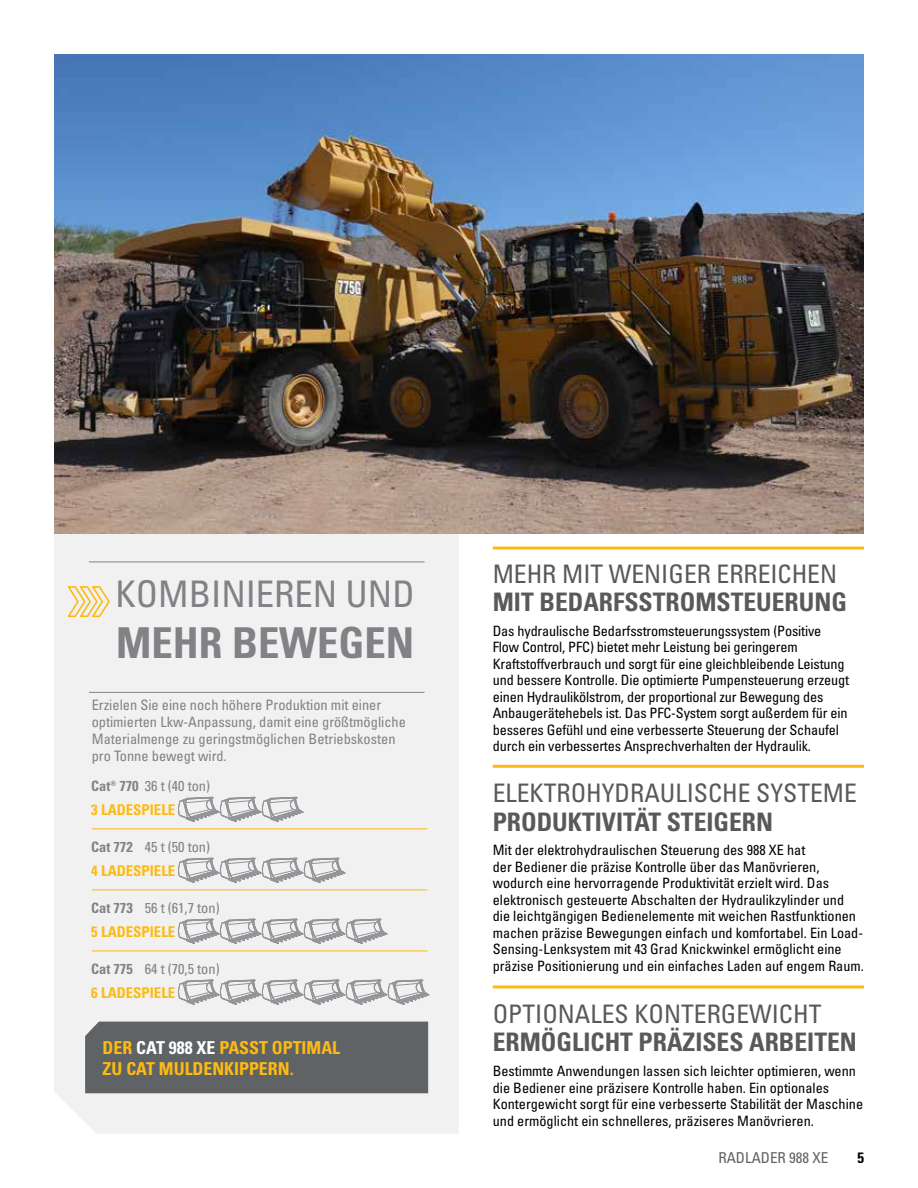
<style>
.page{position:relative;width:918px;height:1188px;background:#fff}
.page>*{position:absolute;margin:0;border:0;box-sizing:border-box;transform-origin:0 0}
.t1{font:42.6px "Univers LTCYR 67 Bold Cond";color:#808285}
.t2{font:condensed 36.6px "Univers LTCYR 57";color:#808285}
.t3{font:condensed 25.5px "Univers LTCYR 57";color:#58595b}
.t4{font:25.5px "Univers LTCYR 67 Bold Cond";color:#58595b}
.t5{font:17.85px/21.5px "Univers LTCYR 67 Bold Cond";color:#fdba12}
.t6{font:condensed 15px "Univers LTCYR 57";color:#5e6263}
.t7{font:15px "Univers LTCYR 67 Bold Cond";color:#000}
.t8{font:14.85px "Univers LTCYR 67 Bold Cond";color:#fdba12}
.t9{font:condensed 14.4px/17.2px "Univers LTCYR 57";color:#808285}
.t10{font:condensed 14.25px/16.5px "Univers LTCYR 57";color:#000}
.s1{font-family:"Univers LTCYR 67 Bold Cond";font-stretch:normal}
.s2{color:#fff}
</style>
<div class="page">
<div style="left:54px;top:534px;width:405px;height:600px;background:#f1f1f2"></div>
<div style="left:85px;top:1022px;width:343px;height:71px;background:#5f6365"></div>
<hr style="left:89px;top:561px;width:336px;height:1px;background:#808285">
<svg style="left:68px;top:586px;width:42px;height:31px"></svg>
<hr style="left:89px;top:692px;width:336px;height:1px;background:#808285">
<hr style="left:92px;top:828px;width:336px;height:1px;background:#fdba12">
<hr style="left:92px;top:889px;width:336px;height:1px;background:#fdba12">
<hr style="left:92px;top:950px;width:336px;height:1px;background:#fdba12">
<svg style="left:178px;top:858px;width:167px;height:25px"></svg>
<svg style="left:178px;top:919px;width:209px;height:25px"></svg>
<svg style="left:178px;top:980px;width:251px;height:25px"></svg>
<svg style="left:178px;top:797px;width:125px;height:25px"></svg>
<img style="left:54px;top:54px;width:810px;height:479px">
<hr style="left:493px;top:765px;width:371px;height:3px;background:#fdba12">
<hr style="left:493px;top:985px;width:371px;height:3px;background:#fdba12">
<hr style="left:493px;top:547px;width:371px;height:3px;background:#fdba12">
<h2 class="t2" style="left:116px;top:571px;width:301px">KOMBINIEREN UND</h2>
<h1 class="t1" style="left:116px;top:616px;width:300px">MEHR BEWEGEN</h1>
<p class="t9" style="left:92px;top:696px;width:316px">Erzielen Sie eine noch höhere Produktion mit einer optimierten Lkw-Anpassung, damit eine größtmögliche Materialmenge zu geringstmöglichen Betriebskosten pro Tonne bewegt wird.</p>
<p class="t9" style="left:91px;top:777px;width:120px"><span class="s1">Cat® 770</span> 36 t (40 ton)</p>
<p class="t8" style="left:91px;top:801px;width:86px">3 LADESPIELE</p>
<p class="t9" style="left:91px;top:838px;width:120px"><span class="s1">Cat 772</span> 45 t (50 ton)</p>
<p class="t8" style="left:91px;top:862px;width:86px">4 LADESPIELE</p>
<p class="t9" style="left:91px;top:899px;width:130px"><span class="s1">Cat 773</span> 56 t (61,7 ton)</p>
<p class="t8" style="left:91px;top:923px;width:86px">5 LADESPIELE</p>
<p class="t9" style="left:91px;top:960px;width:130px"><span class="s1">Cat 775</span> 64 t (70,5 ton)</p>
<p class="t8" style="left:91px;top:983px;width:86px">6 LADESPIELE</p>
<p class="t5" style="left:103px;top:1037px;width:239px">DER <span class="s2">CAT 988 XE</span> PASST OPTIMAL<br>ZU CAT MULDENKIPPERN.</p>
<h3 class="t3" style="left:493px;top:557px;width:346px">MEHR MIT WENIGER ERREICHEN</h3>
<h3 class="t4" style="left:493px;top:586px;width:356px">MIT BEDARFSSTROMSTEUERUNG</h3>
<p class="t10" style="left:493px;top:622px;width:358px">Das hydraulische Bedarfsstromsteuerungssystem (Positive Flow Control, PFC) bietet mehr Leistung bei geringerem Kraftstoffverbrauch und sorgt für eine gleichbleibende Leistung und bessere Kontrolle. Die optimierte Pumpensteuerung erzeugt einen Hydraulikölstrom, der proportional zur Bewegung des Anbaugerätehebels ist. Das PFC-System sorgt außerdem für ein besseres Gefühl und eine verbesserte Steuerung der Schaufel durch ein verbessertes Ansprechverhalten der Hydraulik.</p>
<h3 class="t3" style="left:493px;top:777px;width:366px">ELEKTROHYDRAULISCHE SYSTEME</h3>
<h3 class="t4" style="left:493px;top:806px;width:282px">PRODUKTIVITÄT STEIGERN</h3>
<p class="t10" style="left:493px;top:842px;width:373px">Mit der elektrohydraulischen Steuerung des 988 XE hat<br>der Bediener die präzise Kontrolle über das Manövrieren, wodurch eine hervorragende Produktivität erzielt wird. Das elektronisch gesteuerte Abschalten der Hydraulikzylinder und die leichtgängigen Bedienelemente mit weichen Rastfunktionen machen präzise Bewegungen einfach und komfortabel. Ein Load-Sensing-Lenksystem mit 43 Grad Knickwinkel ermöglicht eine präzise Positionierung und ein einfaches Laden auf engem Raum.</p>
<h3 class="t3" style="left:493px;top:998px;width:330px">OPTIONALES KONTERGEWICHT</h3>
<h3 class="t4" style="left:493px;top:1027px;width:366px">ERMÖGLICHT PRÄZISES ARBEITEN</h3>
<p class="t10" style="left:493px;top:1062px;width:372px">Bestimmte Anwendungen lassen sich leichter optimieren, wenn die Bediener eine präzisere Kontrolle haben. Ein optionales Kontergewicht sorgt für eine verbesserte Stabilität der Maschine und ermöglicht ein schnelleres, präziseres Manövrieren.</p>
<p class="t6" style="left:718px;top:1148px;width:111px">RADLADER 988 XE</p>
<p class="t7" style="left:857px;top:1148px;width:8px">5</p>
</div>
